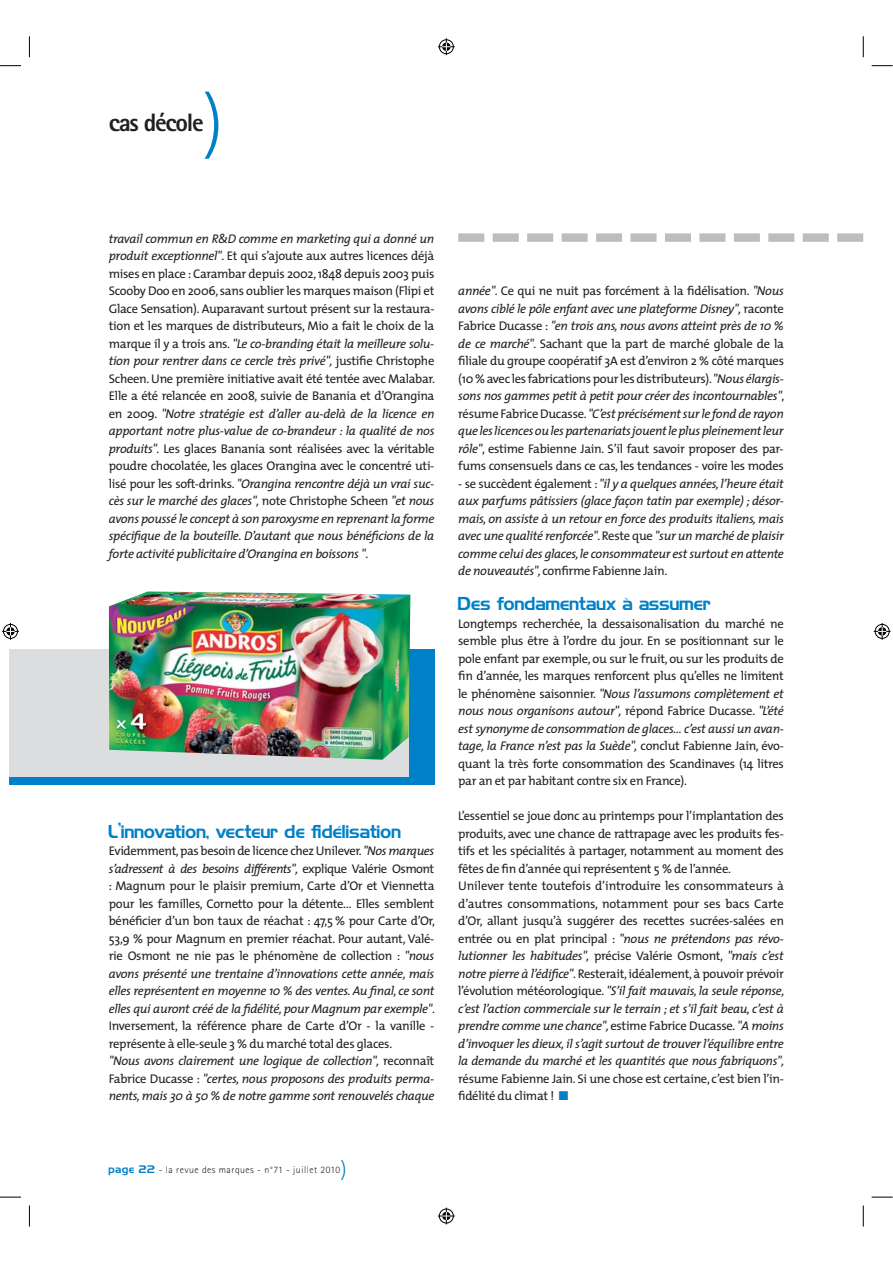
<style>
.page{position:relative;width:893px;height:1263px;background:#fff}
.page>*{position:absolute;margin:0;border:0;box-sizing:border-box;transform-origin:0 0}
.t1{font:300 70.05px "The Mix";color:#0080c6}
.t2{font:800 25.2px "Rotis Sans Serif";letter-spacing:-.05em;color:#231f20}
.t3{font:16.8px "Hancock Park Laser";color:#0080c6}
.t4{font:12.6px/17.5px "The Mix";letter-spacing:-.025em;color:#231f20;text-align:justify}
.t5{font:italic 12.6px/17.5px "The Mix";letter-spacing:-.025em;color:#231f20;text-align:justify}
.t6{font:300 9.75px "Rotis Sans Serif";letter-spacing:.05em;color:#231f20}
.s1{font-style:italic}
.s2{font-family:"Hancock Park Laser";font-weight:400;color:#0080c6}
.s3{font-family:"The Mix";font-size:21px;color:#0080c6}
.s4{font-style:normal}
</style>
<div class="page">
<svg style="left:458px;top:233px;width:405px;height:9px"></svg>
<div style="left:9px;top:649px;width:425px;height:136px;background:#0080c6"></div>
<div style="left:9px;top:649px;width:400px;height:128px;background:#dcddde"></div>
<img style="left:109px;top:592px;width:301px;height:168px">
<svg style="left:0;top:65px;width:21px;height:1px"></svg>
<svg style="left:872px;top:65px;width:21px;height:1px"></svg>
<svg style="left:0;top:1197px;width:21px;height:1px"></svg>
<svg style="left:872px;top:1197px;width:21px;height:1px"></svg>
<svg style="left:29px;top:36px;width:1px;height:21px"></svg>
<svg style="left:29px;top:1206px;width:1px;height:21px"></svg>
<svg style="left:863px;top:36px;width:1px;height:21px"></svg>
<svg style="left:863px;top:1206px;width:1px;height:21px"></svg>
<svg style="left:438px;top:38px;width:17px;height:17px"></svg>
<svg style="left:438px;top:1208px;width:17px;height:16px"></svg>
<svg style="left:2px;top:623px;width:17px;height:17px"></svg>
<svg style="left:874px;top:623px;width:16px;height:17px"></svg>
<h1 class="t1" style="left:203px;top:91px;width:23px">)</h1>
<h2 class="t2" style="left:109px;top:114px;width:97px">cas décole</h2>
<p class="t4" style="left:109px;top:231px;width:328px"><span class="s1">travail commun en R&amp;D comme en marketing qui a donné un produit exceptionnel"</span>. Et qui s’ajoute aux autres licences déjà mises en place : Carambar depuis 2002, 1848 depuis 2003 puis Scooby Doo en 2006, sans oublier les marques maison (Flipi et Glace Sensation). Auparavant surtout présent sur la restaura&shy;tion et les marques de distributeurs, Mio a fait le choix de la marque il y a trois ans. <span class="s1">"Le co-branding était la meilleure solu&shy;tion pour rentrer dans ce cercle très privé",</span> justifie Christophe Scheen. Une première initiative avait été tentée avec Malabar.<br>Elle a été relancée en 2008, suivie de Banania et d’Orangina en 2009. <span class="s1">"Notre stratégie est d’aller au-delà de la licence en apportant notre plus-value de co-brandeur : la qualité de nos produits".</span> Les glaces Banania sont réalisées avec la véritable poudre chocolatée, les glaces Orangina avec le concentré uti&shy;lisé pour les soft-drinks. <span class="s1">"Orangina rencontre déjà un vrai suc&shy;cès sur le marché des glaces",</span> note Christophe Scheen <span class="s1">"et nous avons poussé le concept à son paroxysme en reprenant la forme spécifique de la bouteille. D’autant que nous bénéficions de la forte activité publicitaire d’Orangina en boissons "</span>.</p>
<h3 class="t3" style="left:109px;top:825px;width:294px">L’innovation, vecteur de fidélisation</h3>
<p class="t4" style="left:109px;top:843px;width:328px;text-align:left">Evidemment, pas besoin de licence chez Unilever. <span class="s1">"Nos marques s’adressent à des besoins différents",</span> explique Valérie Osmont : Magnum pour le plaisir premium, Carte d’Or et Viennetta pour les familles, Cornetto pour la détente… Elles semblent bénéficier d’un bon taux de réachat : 47,5 % pour Carte d’Or, 53,9 % pour Magnum en premier réachat. Pour autant, Valé&shy;rie Osmont ne nie pas le phénomène de collection : <span class="s1">"nous avons présenté une trentaine d’innovations cette année, mais elles représentent en moyenne 10 % des ventes. Au final, ce sont elles qui auront créé de la fidélité, pour Magnum par exemple"</span>.<br>Inversement, la référence phare de Carte d’Or - la vanille - représente à elle-seule 3 % du marché total des glaces.<br><span class="s1">"Nous avons clairement une logique de collection",</span> reconnaît Fabrice Ducasse : <span class="s1">"certes, nous proposons des produits perma&shy;nents, mais 30 à 50 % de notre gamme sont renouvelés chaque</span></p>
<p class="t6" style="left:109px;top:1166px;width:240px"><span class="s2">page 22</span> - la revue des marques - n°71 - juillet 2010<span class="s3">)</span></p>
<p class="t4" style="left:458px;top:283px;width:328px"><span class="s1">année"</span>. Ce qui ne nuit pas forcément à la fidélisation. <span class="s1">"Nous avons ciblé le pôle enfant avec une plateforme Disney",</span> raconte Fabrice Ducasse : <span class="s1">"en trois ans, nous avons atteint près de 10 % de ce marché"</span>. Sachant que la part de marché globale de la filiale du groupe coopératif 3A est d’environ 2 % côté marques (10 % avec les fabrications pour les distributeurs). <span class="s1">"Nous élargis&shy;sons nos gammes petit à petit pour créer des incontournables"</span>, résume Fabrice Ducasse. <span class="s1">"C’est précisément sur le fond de rayon que les licences ou les partenariats jouent le plus pleinement leur rôle"</span>, estime Fabienne Jain. S’il faut savoir proposer des par&shy;fums consensuels dans ce cas, les tendances - voire les modes</p>
<p class="t5" style="left:458px;top:476px;width:327px"><span class="s4">- se succèdent également :</span> "il y a quelques années, l’heure était aux parfums pâtissiers (glace façon tatin par exemple) ; désor&shy;mais, on assiste à un retour en force des produits italiens, mais avec une qualité renforcée"<span class="s4">. Reste que</span> "sur un marché de plaisir comme celui des glaces, le consommateur est surtout en attente de nouveautés", <span class="s4">confirme Fabienne Jain.</span></p>
<h3 class="t3" style="left:458px;top:597px;width:255px">Des fondamentaux à assumer</h3>
<p class="t4" style="left:458px;top:616px;width:327px">Longtemps recherchée, la dessaisonalisation du marché ne semble plus être à l’ordre du jour. En se positionnant sur le pole enfant par exemple, ou sur le fruit, ou sur les produits de fin d’année, les marques renforcent plus qu’elles ne limitent le phénomène saisonnier. <span class="s1">"Nous l’assumons complètement et nous nous organisons autour",</span> répond Fabrice Ducasse. <span class="s1">"L’été est synonyme de consommation de glaces… c’est aussi un avan&shy;tage, la France n’est pas la Suède",</span> conclut Fabienne Jain, évo&shy;quant la très forte consommation des Scandinaves (14 litres par an et par habitant contre six en France).</p>
<p class="t4" style="left:458px;top:808px;width:328px;text-align:left">L’essentiel se joue donc au printemps pour l’implantation des produits, avec une chance de rattrapage avec les produits fes&shy;tifs et les spécialités à partager, notamment au moment des fêtes de fin d’année qui représentent 5 % de l’année.<br>Unilever tente toutefois d’introduire les consommateurs à d’autres consommations, notamment pour ses bacs Carte d’Or, allant jusqu’à suggérer des recettes sucrées-salées en entrée ou en plat principal : <span class="s1">"nous ne prétendons pas révo&shy;lutionner les habitudes",</span> précise Valérie Osmont, <span class="s1">"mais c’est notre pierre à l’édifice"</span>. Resterait, idéalement, à pouvoir prévoir l’évolution météorologique. <span class="s1">"S’il fait mauvais, la seule réponse, c’est l’action commerciale sur le terrain ; et s’il fait beau, c’est à prendre comme une chance",</span> estime Fabrice Ducasse. <span class="s1">"A moins d’invoquer les dieux, il s’agit surtout de trouver l’équilibre entre la demande du marché et les quantités que nous fabriquons",</span></p>
<p class="t4" style="left:458px;top:1071px;width:327px">résume Fabienne Jain. Si une chose est certaine, c’est bien l’in&shy;fidélité du climat !</p>
</div>
